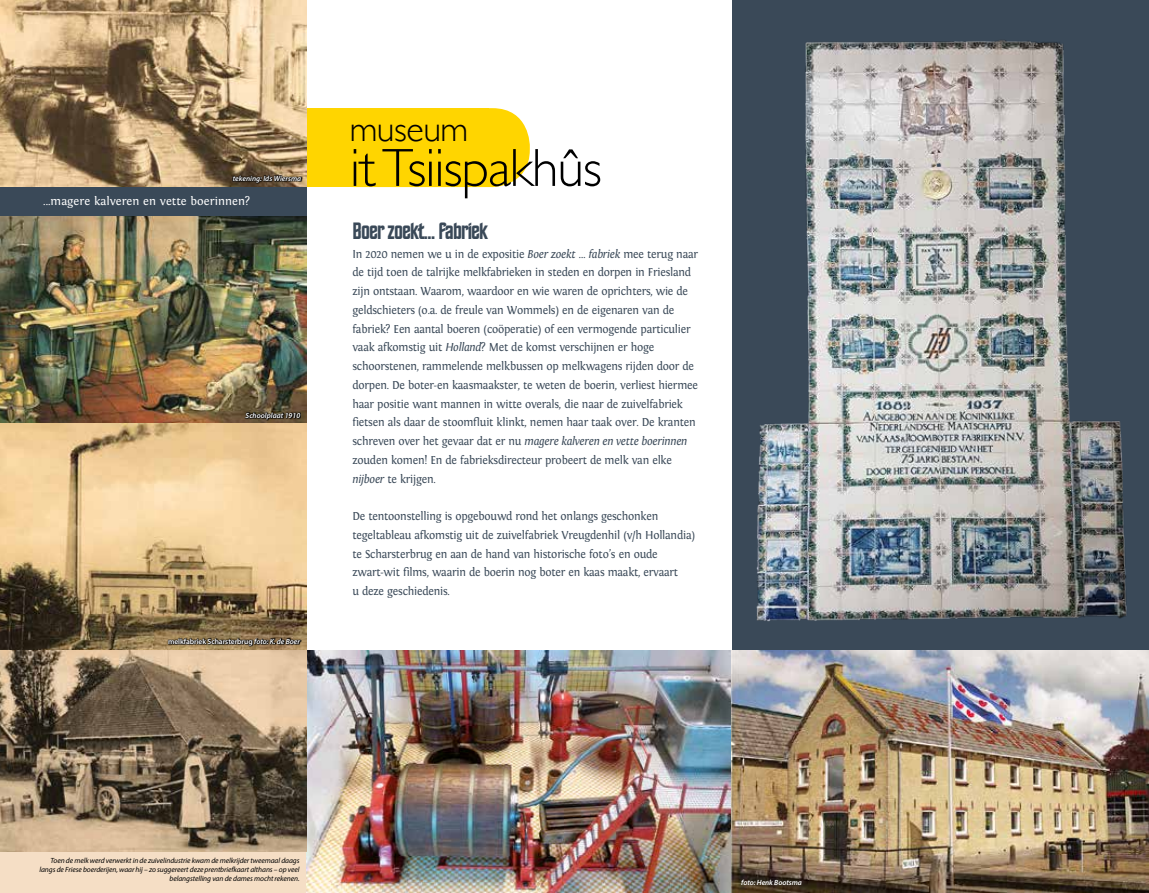
<style>
.page{position:relative;width:1149px;height:893px;background:#fff}
.page>*{position:absolute;margin:0;border:0;box-sizing:border-box;transform-origin:0 0}
.t1{font:300 54px "Gill Sans";letter-spacing:-.02em;color:#000}
.t2{font:300 36px "Gill Sans";letter-spacing:-.01em;color:#000}
.t3{font:24px "Horizon BT";letter-spacing:-.04em;color:#3a4958}
.t4{font:12px/18.8px "Fontin";letter-spacing:-.02em;color:#3a4958;scale:.94 1}
.t5{font:12px "Fontin";color:#fff}
.t6{font:italic 7.5px/9px "Myriad Pro";letter-spacing:-.01em;color:#000;text-align:right}
.t7{font:italic 600 7.5px "Myriad Pro";color:#fff}
.t8{font:600 7.5px "Myriad Pro";letter-spacing:-.01em;color:#fff}
.s1{font-style:italic}
</style>
<div class="page">
<div style="left:0;top:850px;width:306px;height:43px;background:#f5dec5"></div>
<div style="left:317px;top:108px;width:212px;height:79px;background:#ffd500;border-radius:37px"></div>
<div style="left:306px;top:108px;width:183px;height:79px;background:#ffd500"></div>
<div style="left:732px;top:0;width:416px;height:651px;background:#3a4958"></div>
<img style="left:756px;top:40px;width:371px;height:582px">
<img style="left:0;top:0;width:306px;height:852px">
<img style="left:306px;top:650px;width:842px;height:243px">
<div style="left:0;top:187px;width:306px;height:28px;background:#3a4958"></div>
<svg style="left:167px;top:638px;width:134px;height:9px"></svg>
<svg style="left:244px;top:412px;width:57px;height:9px"></svg>
<svg style="left:232px;top:175px;width:70px;height:9px"></svg>
<p class="t7" style="left:233px;top:174px;width:70px">tekening: Ids Wiersma</p>
<p class="t5" style="left:43px;top:195px;width:208px">...magere kalveren en vette boerinnen?</p>
<p class="t7" style="left:245px;top:411px;width:56px">Schoolplaat 1910</p>
<p class="t8" style="left:168px;top:637px;width:133px">melkfabriek Scharsterbrug <span class="s1">foto: K. de Boer</span></p>
<h2 class="t2" style="left:350px;top:101px;width:120px">museum</h2>
<h1 class="t1" style="left:350px;top:126px;width:253px">it Tsiispakhûs</h1>
<h3 class="t3" style="left:352px;top:218px;width:137px">Boer zoekt... fabriek</h3>
<p class="t4" style="left:352px;top:245px;width:369px">In 2020 nemen we u in de expositie <span class="s1">Boer zoekt … fabriek</span> mee terug naar de tijd toen de talrijke melkfabrieken in steden en dorpen in Friesland zijn ontstaan. Waarom, waardoor en wie waren de oprichters, wie de geldschieters (o.a. de freule van Wommels) en de eigenaren van de fabriek? Een aantal boeren (coöperatie) of een vermogende particulier vaak afkomstig uit <span class="s1">Holland</span>? Met de komst verschijnen er hoge schoorstenen, rammelende melkbussen op melkwagens rijden door de dorpen. De boter-en kaasmaakster, te weten de boerin, verliest hiermee haar positie want mannen in witte overals, die naar de zuivelfabriek fietsen als daar de stoomfluit klinkt, nemen haar taak over. De kranten schreven over het gevaar dat er nu <span class="s1">magere kalveren en vette boerinnen </span>zouden komen! En de fabrieksdirecteur probeert de melk van elke <span class="s1">nijboer</span> te krijgen.</p>
<p class="t4" style="left:352px;top:507px;width:366px">De tentoonstelling is opgebouwd rond het onlangs geschonken tegeltableau afkomstig uit de zuivelfabriek Vreugdenhil (v/h Hollandia) te Scharsterbrug en aan de hand van historische foto’s en oude zwart-wit films, waarin de boerin nog boter en kaas maakt, ervaart<br>u deze geschiedenis.</p>
<p class="t6" style="left:39px;top:856px;width:261px">Toen de melk werd verwerkt in de zuivelindustrie kwam de melkrijder tweemaal daags langs de Friese boerderijen, waar hij – zo suggereert deze prentbriefkaart althans – op veel belangstelling van de dames mocht rekenen.</p>
<p class="t7" style="left:741px;top:878px;width:62px">foto: Henk Bootsma</p>
</div>
